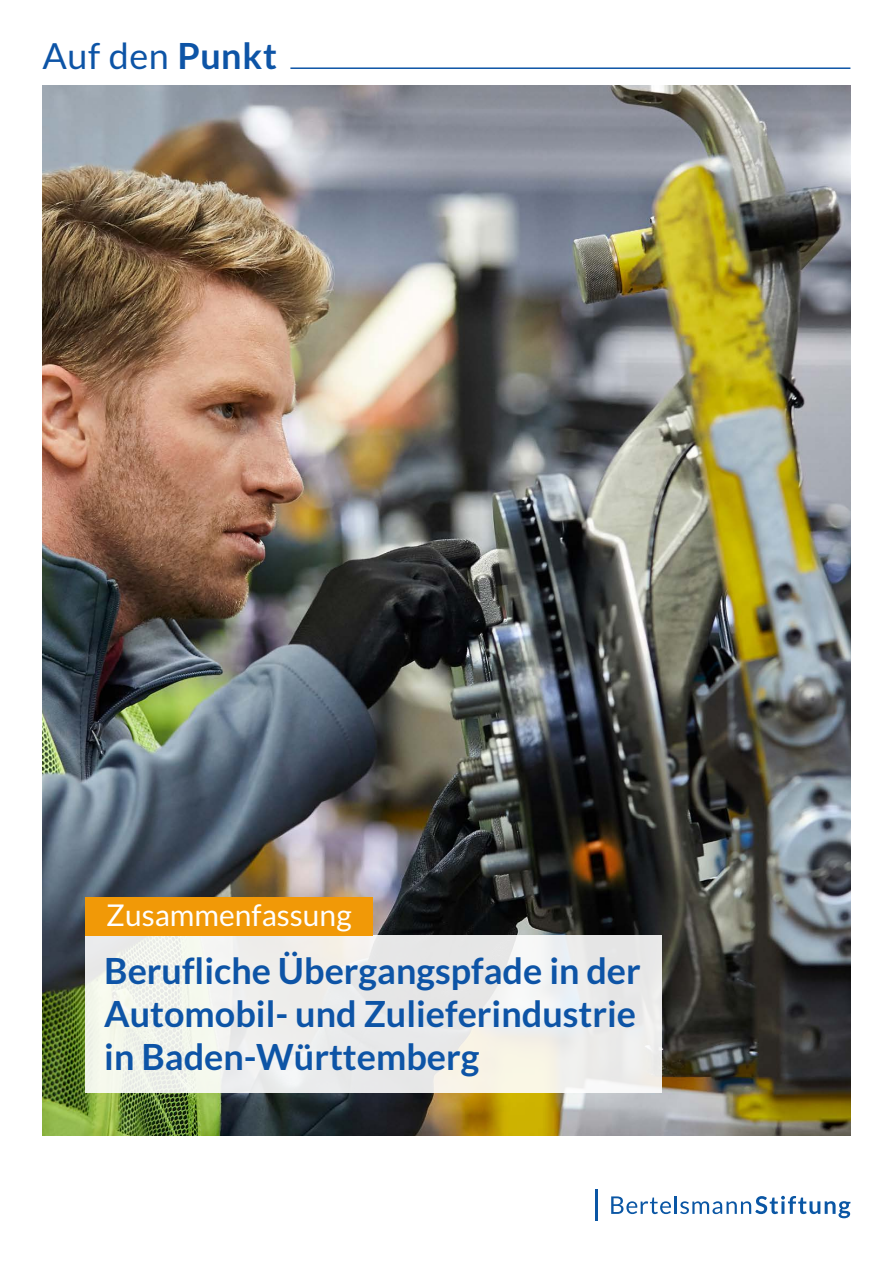
<style>
.page{position:relative;width:893px;height:1263px;background:#fff}
.page>*{position:absolute;margin:0;border:0;box-sizing:border-box;transform-origin:0 0}
.t1{font:700 36px/43.2px "Lato";color:#0d54a6}
.t2{font:36px "Lato";letter-spacing:.015em;color:#0d54a6}
.t3{font:30px "Lato";color:#fff}
.s1{font-weight:700}
</style>
<div class="page">
<img style="left:43px;top:85px;width:807px;height:1050px">
<div style="left:85px;top:935px;width:577px;height:158px;background:#edeeea"></div>
<svg style="left:611px;top:1196px;width:239px;height:22px"></svg>
<hr style="left:595px;top:1189px;width:2px;height:31px;background:#0a56a4">
<div style="left:85px;top:897px;width:288px;height:38px;background:#f19907"></div>
<hr style="left:290px;top:67px;width:560px;height:2px;background:#0d54a6">
<p class="t2" style="left:43px;top:36px;width:236px">Auf den <span class="s1">Punkt</span></p>
<p class="t3" style="left:106px;top:899px;width:247px">Zusammenfassung</p>
<p class="t1" style="left:104px;top:948px;width:538px">Berufliche Übergangspfade in der<br>Automobil- und Zulieferindustrie in Baden-Württemberg</p>
</div>
